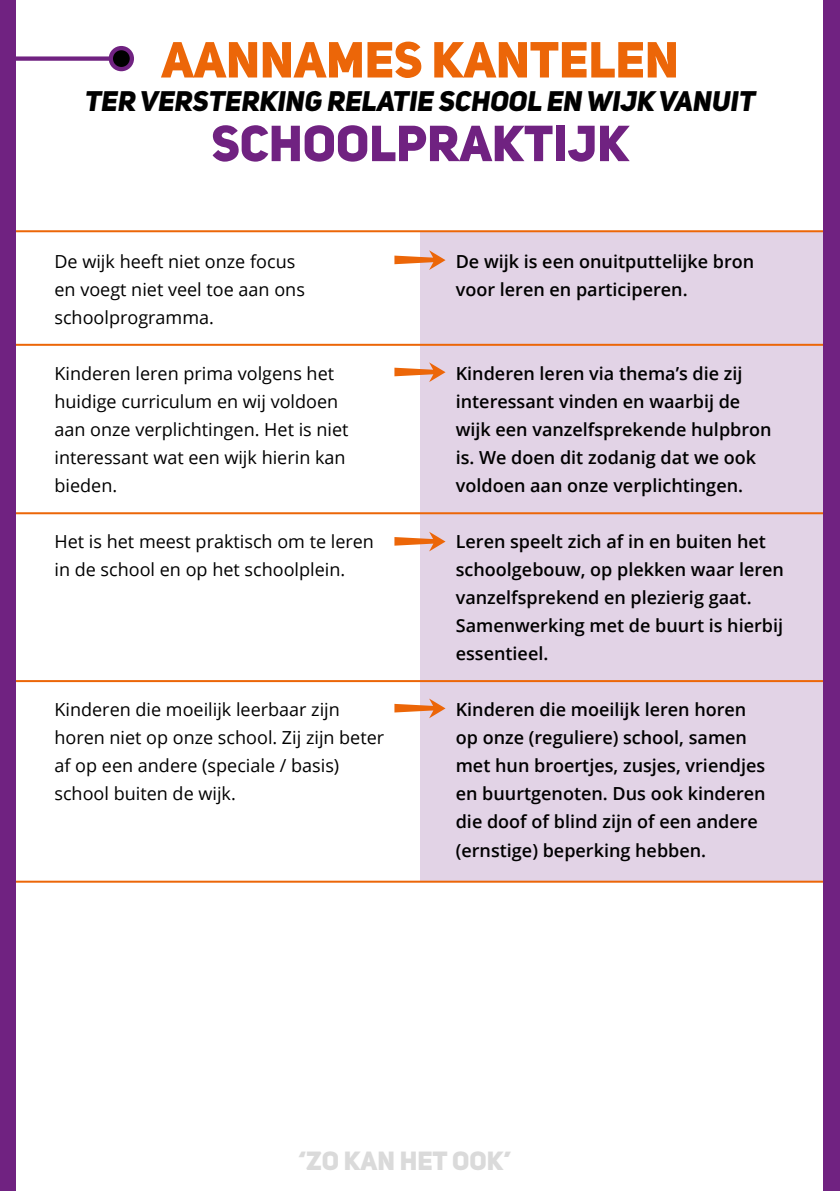
<style>
.page{position:relative;width:840px;height:1191px;background:#fff}
.page>*{position:absolute;margin:0;border:0;box-sizing:border-box;transform-origin:0 0}
.t1{font:50px "Uni Sans Heavy CAPS";color:#ec6608}
.t2{font:50px "Uni Sans Heavy CAPS";color:#702281}
.t3{font:28px "Uni Sans Heavy Italic CAPS";color:#000}
.t4{font:26px "Uni Sans Heavy CAPS";color:#dadada}
.t5{font:600 18px/28px "Open Sans";color:#000}
.t6{font:18px/28px "Open Sans";color:#000}
</style>
<div class="page">
<div style="left:420px;top:231px;width:419px;height:649px;background:#e2d3e6"></div>
<hr style="left:0;top:344px;width:839px;height:2px;background:#ec6608">
<hr style="left:0;top:512px;width:839px;height:2px;background:#ec6608">
<hr style="left:0;top:680px;width:839px;height:2px;background:#ec6608">
<hr style="left:0;top:880px;width:839px;height:2px;background:#ec6608">
<hr style="left:0;top:230px;width:839px;height:2px;background:#ec6608">
<svg style="left:394px;top:250px;width:51px;height:20px"></svg>
<svg style="left:394px;top:362px;width:51px;height:20px"></svg>
<svg style="left:394px;top:531px;width:51px;height:20px"></svg>
<svg style="left:394px;top:698px;width:51px;height:20px"></svg>
<div style="left:0;top:0;width:15px;height:1191px;background:#702281"></div>
<div style="left:823px;top:0;width:16px;height:1191px;background:#702281"></div>
<div style="left:0;top:56px;width:121px;height:5px;background:#702281"></div>
<div style="left:111px;top:48px;width:21px;height:21px;background:#000;border-radius:50%"></div>
<div style="left:109px;top:46px;width:25px;height:25px;border:4px solid #702281;border-radius:50%"></div>
<h1 class="t1" style="left:161px;top:28px;width:518px">AANNAMES KANTELEN</h1>
<h2 class="t3" style="left:85px;top:84px;width:671px">TER VERSTERKING RELATIE SCHOOL EN WIJK VANUIT</h2>
<h1 class="t2" style="left:211px;top:111px;width:419px">SCHOOLPRAKTIJK</h1>
<p class="t6" style="left:54px;top:247px;width:252px">De wijk heeft niet onze focus en voegt niet veel toe aan ons schoolprogramma.</p>
<p class="t6" style="left:54px;top:359px;width:295px">Kinderen leren prima volgens het huidige curriculum en wij voldoen aan onze verplichtingen. Het is niet interessant wat een wijk hierin kan bieden.</p>
<p class="t6" style="left:54px;top:527px;width:321px">Het is het meest praktisch om te leren in de school en op het schoolplein.</p>
<p class="t6" style="left:54px;top:695px;width:331px">Kinderen die moeilijk leerbaar zijn horen niet op onze school. Zij zijn beter af op een andere (speciale / basis) school buiten de wijk.</p>
<p class="t5" style="left:455px;top:247px;width:300px">De wijk is een onuitputtelijke bron voor leren en participeren.</p>
<p class="t5" style="left:455px;top:359px;width:317px">Kinderen leren via thema’s die zij interessant vinden en waarbij de wijk een vanzelfsprekende hulpbron is. We doen dit zodanig dat we ook voldoen aan onze verplichtingen.</p>
<p class="t5" style="left:455px;top:527px;width:329px">Leren speelt zich af in en buiten het schoolgebouw, op plekken waar leren vanzelfsprekend en plezierig gaat.<br>Samenwerking met de buurt is hierbij essentieel.</p>
<p class="t5" style="left:455px;top:695px;width:311px">Kinderen die moeilijk leren horen op onze (reguliere) school, samen met hun broertjes, zusjes, vriendjes en buurtgenoten. Dus ook kinderen die doof of blind zijn of een andere (ernstige) beperking hebben.</p>
<h3 class="t4" style="left:298px;top:1144px;width:214px">‘ZO KAN HET OOK’</h3>
</div>
